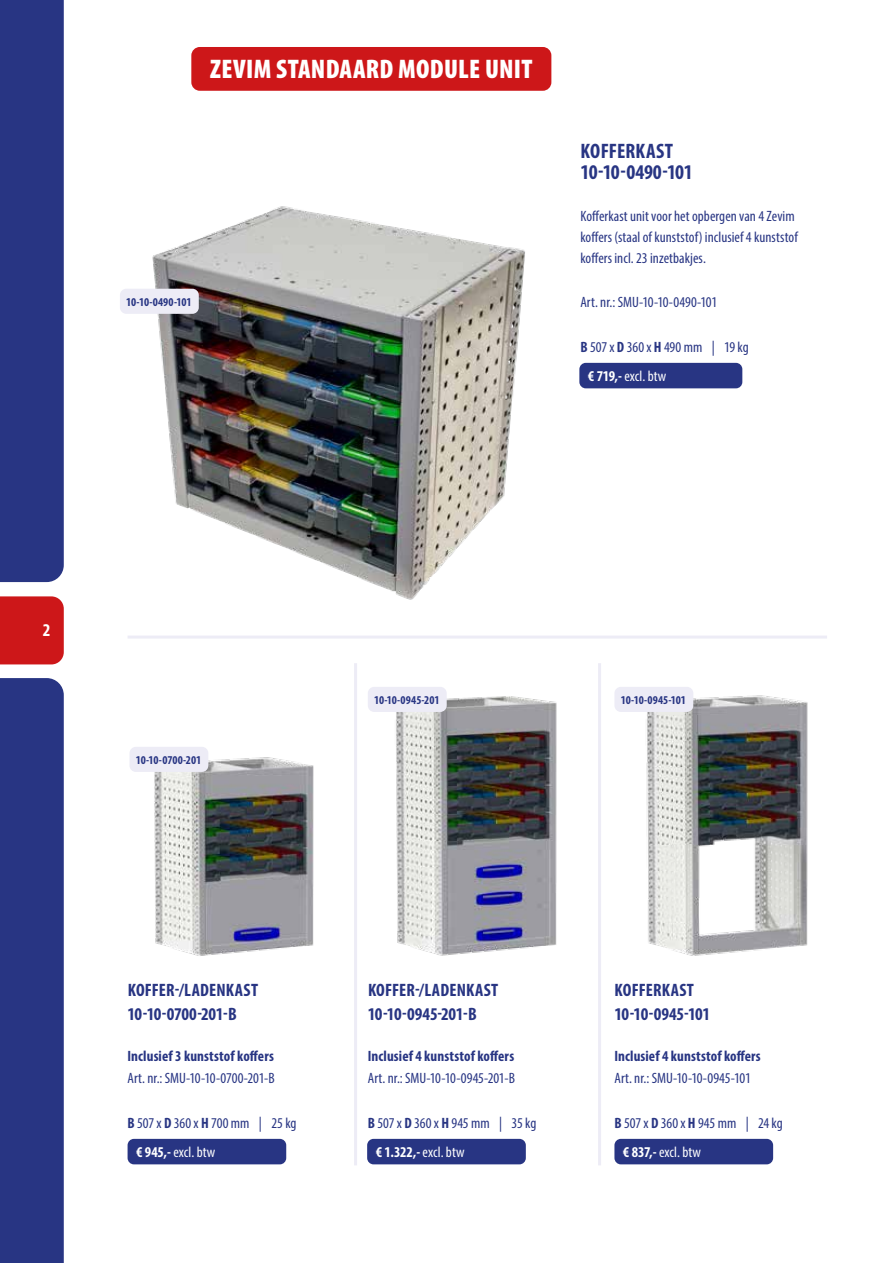
<style>
.page{position:relative;width:893px;height:1263px;background:#fff}
.page>*{position:absolute;margin:0;border:0;box-sizing:border-box;transform-origin:0 0}
.t1{font:900 condensed 27px "Myriad Pro";letter-spacing:.01em;color:#fff}
.t2{font:700 condensed 21px/21px "Myriad Pro";color:#283583}
.t3{font:700 condensed 18px/24px "Myriad Pro";color:#283583}
.t4{font:700 condensed 18px "Myriad Pro";color:#fff}
.t5{font:condensed 15px/21px "Myriad Pro";color:#283583}
.t6{font:700 condensed 15px "Myriad Pro";letter-spacing:.01em;color:#283583}
.t7{font:condensed 15px "Myriad Pro";letter-spacing:.01em;color:#fff}
.t8{font:700 condensed 15px "Myriad Pro";color:#fff}
.t9{font:700 condensed 12px "Myriad Pro";letter-spacing:-.005em;color:#283583}
.s1{font-weight:700}
.s2{font-weight:400}
</style>
<div class="page">
<div style="left:0;top:596px;width:64px;height:68px;background:#cd1719"></div>
<div style="left:0;top:0;width:64px;height:582px;background:#283583"></div>
<div style="left:0;top:678px;width:64px;height:585px;background:#283583"></div>
<img style="left:128px;top:206px;width:448px;height:433px">
<hr style="left:128px;top:635px;width:699px;height:3px;background:#edecf6">
<hr style="left:354px;top:663px;width:3px;height:502px;background:#edecf6">
<hr style="left:598px;top:663px;width:3px;height:502px;background:#edecf6">
<div style="left:191px;top:47px;width:360px;height:44px;background:#cd1719;border-radius:9px"></div>
<img style="left:154px;top:757px;width:160px;height:199px">
<img style="left:646px;top:695px;width:162px;height:261px">
<img style="left:396px;top:696px;width:161px;height:260px">
<div style="left:120px;top:289px;width:79px;height:25px;background:#edecf6;border-radius:6px"></div>
<div style="left:129px;top:747px;width:79px;height:25px;background:#edecf6;border-radius:6px"></div>
<div style="left:368px;top:687px;width:79px;height:25px;background:#edecf6;border-radius:6px"></div>
<div style="left:614px;top:687px;width:79px;height:25px;background:#edecf6;border-radius:6px"></div>
<div style="left:128px;top:1139px;width:158px;height:25px;background:#283583;border-radius:6px"></div>
<div style="left:367px;top:1139px;width:159px;height:25px;background:#283583;border-radius:6px"></div>
<div style="left:614px;top:1139px;width:159px;height:25px;background:#283583;border-radius:6px"></div>
<div style="left:579px;top:363px;width:163px;height:25px;background:#283583;border-radius:6px"></div>
<h1 class="t1" style="left:210px;top:52px;width:324px">ZEVIM STANDAARD MODULE UNIT</h1>
<p class="t9" style="left:126px;top:294px;width:67px">10-10-0490-101</p>
<h2 class="t2" style="left:580px;top:140px;width:114px">KOFFERKAST<br>10-10-0490-101</h2>
<p class="t5" style="left:580px;top:206px;width:219px">Kofferkast unit voor het opbergen van 4 Zevim koffers (staal of kunststof) inclusief 4 kunststof koffers incl. 23 inzetbakjes.</p>
<p class="t5" style="left:580px;top:291px;width:138px">Art. nr.: SMU-10-10-0490-101</p>
<p class="t5" style="left:580px;top:336px;width:170px"><span class="s1">B</span> 507 x <span class="s1">D</span> 360 x <span class="s1">H</span> 490 mm | 19 kg</p>
<p class="t7" style="left:588px;top:367px;width:80px"><span class="s1">€ 719,-</span> excl. btw</p>
<p class="t4" style="left:43px;top:618px;width:9px">2</p>
<p class="t9" style="left:136px;top:752px;width:67px">10-10-0700-201</p>
<p class="t9" style="left:374px;top:692px;width:67px">10-10-0945-201</p>
<p class="t9" style="left:621px;top:692px;width:67px">10-10-0945-101</p>
<p class="t3" style="left:128px;top:978px;width:132px">KOFFER-/LADENKAST<br>10-10-0700-201-B</p>
<p class="t6" style="left:128px;top:1046px;width:148px">Inclusief 3 kunststof koffers</p>
<p class="t5" style="left:128px;top:1067px;width:149px">Art. nr.: SMU-10-10-0700-201-B</p>
<p class="t5" style="left:128px;top:1112px;width:170px"><span class="s1">B</span> 507 x <span class="s1">D</span> 360 x <span class="s1">H</span> 700 mm | 25 kg</p>
<p class="t3" style="left:368px;top:978px;width:132px">KOFFER-/LADENKAST<br>10-10-0945-201-B</p>
<p class="t6" style="left:368px;top:1046px;width:148px">Inclusief 4 kunststof koffers</p>
<p class="t5" style="left:368px;top:1067px;width:149px">Art. nr.: SMU-10-10-0945-201-B</p>
<p class="t5" style="left:368px;top:1112px;width:170px"><span class="s1">B</span> 507 x <span class="s1">D</span> 360 x <span class="s1">H</span> 945 mm | 35 kg</p>
<p class="t3" style="left:614px;top:978px;width:97px">KOFFERKAST<br>10-10-0945-101</p>
<p class="t6" style="left:614px;top:1046px;width:148px">Inclusief 4 kunststof koffers</p>
<p class="t5" style="left:614px;top:1067px;width:138px">Art. nr.: SMU-10-10-0945-101</p>
<p class="t5" style="left:614px;top:1112px;width:170px"><span class="s1">B</span> 507 x <span class="s1">D</span> 360 x <span class="s1">H</span> 945 mm | 24 kg</p>
<p class="t7" style="left:136px;top:1143px;width:81px"><span class="s1">€ 945,-</span> excl. btw</p>
<p class="t8" style="left:376px;top:1143px;width:91px">€ 1.322,- <span class="s2">excl. btw</span></p>
<p class="t7" style="left:623px;top:1143px;width:80px"><span class="s1">€ 837,-</span> excl. btw</p>
</div>
